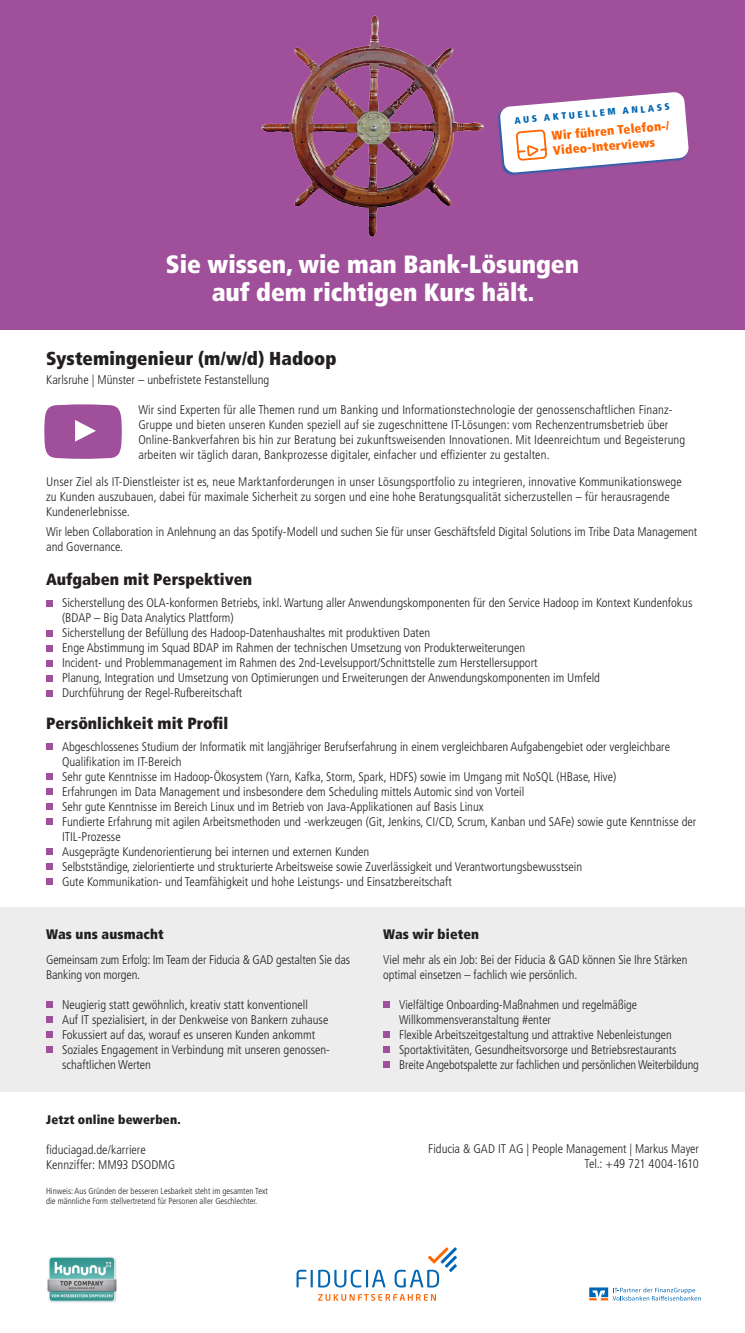
<style>
.page{position:relative;width:745px;height:1333px;background:#fff}
.page>*{position:absolute;margin:0;border:0;box-sizing:border-box;transform-origin:0 0}
.t1{font:900 condensed 25px/27.5px "Frutiger LT Std";color:#fff;text-align:center}
.t2{font:900 condensed 18.75px "Frutiger LT Std";letter-spacing:.005em;color:#231f20}
.t3{font:900 condensed 16.25px "Frutiger LT Std";color:#231f20}
.t4{font:900 condensed 13.75px "Frutiger LT Std";letter-spacing:.01em;color:#231f20}
.t5{font:300 condensed 12.5px/15px "Frutiger LT Std";color:#231f20}
.t6{font:900 condensed 12.5px/15px "Frutiger LT Std";color:#f60}
.t7{font:900 condensed 12.5px "Frutiger LT Std";letter-spacing:.01em;color:#231f20}
.t8{font:900 condensed 9.38px "Frutiger LT Std";color:#0066b3}
.t9{font:300 condensed 8.75px/10px "Frutiger LT Std";color:#231f20}
</style>
<div class="page">
<div style="left:0;top:0;width:744px;height:330px;background:#a0509a"></div>
<img style="left:261px;top:15px;width:223px;height:222px">
<div style="left:46px;top:599px;width:7px;height:7px;background:#a0509a"></div>
<div style="left:46px;top:629px;width:7px;height:7px;background:#a0509a"></div>
<div style="left:46px;top:644px;width:7px;height:7px;background:#a0509a"></div>
<div style="left:46px;top:659px;width:7px;height:7px;background:#a0509a"></div>
<div style="left:46px;top:674px;width:7px;height:7px;background:#a0509a"></div>
<div style="left:46px;top:689px;width:7px;height:7px;background:#a0509a"></div>
<div style="left:46px;top:743px;width:7px;height:7px;background:#a0509a"></div>
<div style="left:46px;top:773px;width:7px;height:7px;background:#a0509a"></div>
<div style="left:46px;top:788px;width:7px;height:7px;background:#a0509a"></div>
<div style="left:46px;top:803px;width:7px;height:7px;background:#a0509a"></div>
<div style="left:46px;top:818px;width:7px;height:7px;background:#a0509a"></div>
<div style="left:46px;top:848px;width:7px;height:7px;background:#a0509a"></div>
<div style="left:46px;top:863px;width:7px;height:7px;background:#a0509a"></div>
<div style="left:46px;top:878px;width:7px;height:7px;background:#a0509a"></div>
<svg style="left:296px;top:1247px;width:160px;height:40px"></svg>
<svg style="left:318px;top:1294px;width:117px;height:6px"></svg>
<svg style="left:589px;top:1287px;width:111px;height:13px"></svg>
<img style="left:47px;top:1256px;width:70px;height:47px">
<svg style="left:44px;top:404px;width:78px;height:55px;background:#ab65a6"></svg>
<div style="left:497px;top:92px;width:191px;height:83px;background:#0066b3;opacity:.75"></div>
<svg style="left:499px;top:92px;width:189px;height:81px"></svg>
<div style="left:0;top:907px;width:744px;height:184px;background:#ededed"></div>
<div style="left:46px;top:1001px;width:7px;height:7px;background:#a0509a"></div>
<div style="left:46px;top:1016px;width:7px;height:7px;background:#a0509a"></div>
<div style="left:46px;top:1031px;width:7px;height:7px;background:#a0509a"></div>
<div style="left:46px;top:1046px;width:7px;height:7px;background:#a0509a"></div>
<div style="left:383px;top:1001px;width:6px;height:7px;background:#a0509a"></div>
<div style="left:383px;top:1031px;width:6px;height:7px;background:#a0509a"></div>
<div style="left:383px;top:1046px;width:6px;height:7px;background:#a0509a"></div>
<div style="left:383px;top:1061px;width:6px;height:7px;background:#a0509a"></div>
<p class="t8" style="left:513px;top:115px;width:157px;rotate:-5deg">AUS AKTUELLEM ANLASS</p>
<p class="t6" style="left:551px;top:128px;width:119px;rotate:-5deg">Wir führen Telefon-/<br>Video-Interviews</p>
<h1 class="t1" style="left:166px;top:251px;width:414px">Sie wissen, wie man Bank-Lösungen auf dem richtigen Kurs hält.</h1>
<h2 class="t2" style="left:46px;top:347px;width:292px">Systemingenieur (m/w/d) Hadoop</h2>
<p class="t5" style="left:46px;top:372px;width:224px">Karlsruhe | Münster – unbefristete Festanstellung</p>
<p class="t5" style="left:138px;top:402px;width:548px">Wir sind Experten für alle Themen rund um Banking und Informationstechnologie der genossenschaftlichen Finanz-Gruppe und bieten unseren Kunden speziell auf sie zugeschnittene IT-Lösungen: vom Rechenzentrumsbetrieb über Online-Bankverfahren bis hin zur Beratung bei zukunftsweisenden Innovationen. Mit Ideenreichtum und Begeisterung arbeiten wir täglich daran, Bankprozesse digitaler, einfacher und effizienter zu gestalten.</p>
<p class="t5" style="left:46px;top:474px;width:636px">Unser Ziel als IT-Dienstleister ist es, neue Marktanforderungen in unser Lösungsportfolio zu integrieren, innovative Kommunikationswege zu Kunden auszubauen, dabei für maximale Sicherheit zu sorgen und eine hohe Beratungsqualität sicherzustellen – für herausragende<br>Kundenerlebnisse.</p>
<p class="t5" style="left:46px;top:524px;width:652px">Wir leben Collaboration in Anlehnung an das Spotify-Modell und suchen Sie für unser Geschäftsfeld Digital Solutions im Tribe Data Management and Governance.</p>
<h3 class="t3" style="left:46px;top:569px;width:207px">Aufgaben mit Perspektiven</h3>
<p class="t5" style="left:62px;top:595px;width:631px">Sicherstellung des OLA-konformen Betriebs, inkl. Wartung aller Anwendungskomponenten für den Service Hadoop im Kontext Kundenfokus (BDAP – Big Data Analytics Plattform)<br>Sicherstellung der Befüllung des Hadoop-Datenhaushaltes mit produktiven Daten<br>Enge Abstimmung im Squad BDAP im Rahmen der technischen Umsetzung von Produkterweiterungen<br>Incident- und Problemmanagement im Rahmen des 2nd-Levelsupport/Schnittstelle zum Herstellersupport<br>Planung, Integration und Umsetzung von Optimierungen und Erweiterungen der Anwendungskomponenten im Umfeld<br>Durchführung der Regel-Rufbereitschaft</p>
<h3 class="t3" style="left:46px;top:713px;width:183px">Persönlichkeit mit Profil</h3>
<p class="t5" style="left:62px;top:739px;width:635px">Abgeschlossenes Studium der Informatik mit langjähriger Berufserfahrung in einem vergleichbaren Aufgabengebiet oder vergleichbare Qualifikation im IT-Bereich<br>Sehr gute Kenntnisse im Hadoop-Ökosystem (Yarn, Kafka, Storm, Spark, HDFS) sowie im Umgang mit NoSQL (HBase, Hive)<br>Erfahrungen im Data Management und insbesondere dem Scheduling mittels Automic sind von Vorteil<br>Sehr gute Kenntnisse im Bereich Linux und im Betrieb von Java-Applikationen auf Basis Linux<br>Fundierte Erfahrung mit agilen Arbeitsmethoden und -werkzeugen (Git, Jenkins, CI/CD, Scrum, Kanban und SAFe) sowie gute Kenntnisse der ITIL-Prozesse<br>Ausgeprägte Kundenorientierung bei internen und externen Kunden<br>Selbstständige, zielorientierte und strukturierte Arbeitsweise sowie Zuverlässigkeit und Verantwortungsbewusstsein<br>Gute Kommunikation- und Teamfähigkeit und hohe Leistungs- und Einsatzbereitschaft</p>
<p class="t4" style="left:46px;top:925px;width:119px">Was uns ausmacht</p>
<p class="t5" style="left:46px;top:952px;width:305px">Gemeinsam zum Erfolg: Im Team der Fiducia &amp; GAD gestalten Sie das<br>Banking von morgen.</p>
<p class="t5" style="left:62px;top:997px;width:269px">Neugierig statt gewöhnlich, kreativ statt konventionell<br>Auf IT spezialisiert, in der Denkweise von Bankern zuhause Fokussiert auf das, worauf es unseren Kunden ankommt Soziales Engagement in Verbindung mit unseren genossen&shy;schaftlichen Werten</p>
<p class="t7" style="left:46px;top:1111px;width:136px">Jetzt online bewerben.</p>
<p class="t5" style="left:46px;top:1141px;width:130px">fiduciagad.de/karriere<br>Kennziffer: MM93 DSODMG</p>
<p class="t9" style="left:46px;top:1185px;width:223px">Hinweis: Aus Gründen der besseren Lesbarkeit steht im gesamten Text die männliche Form stellvertretend für Personen aller Geschlechter.</p>
<p class="t4" style="left:383px;top:925px;width:97px">Was wir bieten</p>
<p class="t5" style="left:383px;top:952px;width:305px">Viel mehr als ein Job: Bei der Fiducia &amp; GAD können Sie Ihre Stärken optimal einsetzen – fachlich wie persönlich.</p>
<p class="t5" style="left:399px;top:997px;width:301px">Vielfältige Onboarding-Maßnahmen und regelmäßige Willkommensveranstaltung #enter<br>Flexible Arbeitszeitgestaltung und attraktive Nebenleistungen Sportaktivitäten, Gesundheitsvorsorge und Betriebsrestaurants Breite Angebotspalette zur fachlichen und persönlichen Weiterbildung</p>
<p class="t5" style="left:428px;top:1140px;width:272px;text-align:right">Fiducia &amp; GAD IT AG | People Management | Markus Mayer<br>Tel.: +49 721 4004-1610</p>
</div>
